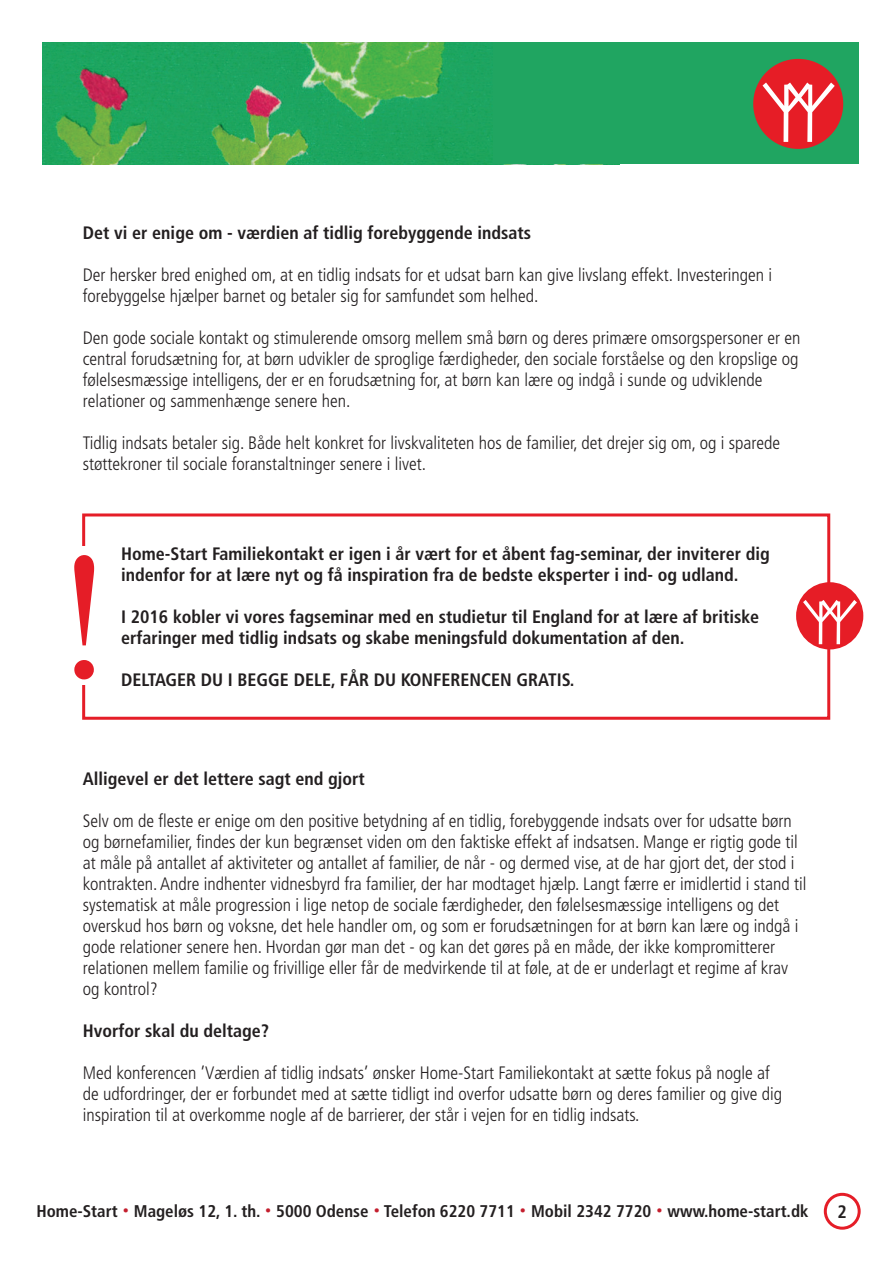
<style>
.page{position:relative;width:893px;height:1263px;background:#fff}
.page>*{position:absolute;margin:0;border:0;box-sizing:border-box;transform-origin:0 0}
.t1{font:180px "Times New Roman";color:#e51d27}
.t2{font:300 condensed 18px/21px "Frutiger";color:#231f20}
.t3{font:700 condensed 18px/21px "Frutiger";color:#231f20}
.t4{font:700 condensed 16.95px "Frutiger";color:#231f20}
.s1{font-stretch:normal;font-size:26.85px;color:#c41f2e}
</style>
<div class="page">
<img style="left:43px;top:43px;width:450px;height:121px">
<div style="left:493px;top:43px;width:366px;height:121px;background:#20a561"></div>
<div style="left:753px;top:59px;width:90px;height:90px;background:#e61d26;border-radius:50%"></div>
<svg style="left:762px;top:83px;width:73px;height:59px"></svg>
<div style="left:82px;top:513px;width:748px;height:207px;border:3px solid #e51d27"></div>
<div style="left:71px;top:546px;width:34px;height:139px;background:#fff"></div>
<div style="left:796px;top:582px;width:67px;height:67px;background:#e61d26;border-radius:50%"></div>
<svg style="left:803px;top:600px;width:54px;height:44px"></svg>
<div style="left:824px;top:1193px;width:37px;height:37px;border:3px solid #e51d27;border-radius:50%"></div>
<p class="t3" style="left:83px;top:223px;width:450px">Det vi er enige om - værdien af tidlig forebyggende indsats</p>
<p class="t2" style="left:83px;top:265px;width:691px">Der hersker bred enighed om, at en tidlig indsats for et udsat barn kan give livslang effekt. Investeringen i forebyggelse hjælper barnet og betaler sig for samfundet som helhed.</p>
<p class="t2" style="left:83px;top:328px;width:719px">Den gode sociale kontakt og stimulerende omsorg mellem små børn og deres primære omsorgspersoner er en central forudsætning for, at børn udvikler de sproglige færdigheder, den sociale forståelse og den kropslige og følelsesmæssige intelligens, der er en forudsætning for, at børn kan lære og indgå i sunde og udviklende relationer og sammenhænge senere hen.</p>
<p class="t2" style="left:83px;top:434px;width:699px">Tidlig indsats betaler sig. Både helt konkret for livskvaliteten hos de familier, det drejer sig om, og i sparede støttekroner til sociale foranstaltninger senere i livet.</p>
<h1 class="t1" style="left:54px;top:509px;width:61px">!</h1>
<p class="t3" style="left:121px;top:545px;width:650px">Home-Start Familiekontakt er igen i år vært for et åbent fag-seminar, der inviterer dig indenfor for at lære nyt og få inspiration fra de bedste eksperter i ind- og udland.</p>
<p class="t3" style="left:121px;top:608px;width:640px">I 2016 kobler vi vores fagseminar med en studietur til England for at lære af britiske erfaringer med tidlig indsats og skabe meningsfuld dokumentation af den.</p>
<p class="t3" style="left:121px;top:671px;width:455px">DELTAGER DU I BEGGE DELE, FÅR DU KONFERENCEN GRATIS.</p>
<p class="t3" style="left:83px;top:769px;width:283px">Alligevel er det lettere sagt end gjort</p>
<p class="t2" style="left:83px;top:812px;width:725px">Selv om de fleste er enige om den positive betydning af en tidlig, forebyggende indsats over for udsatte børn og børnefamilier, findes der kun begrænset viden om den faktiske effekt af indsatsen. Mange er rigtig gode til at måle på antallet af aktiviteter og antallet af familier, de når - og dermed vise, at de har gjort det, der stod i kontrakten. Andre indhenter vidnesbyrd fra familier, der har modtaget hjælp. Langt færre er imidlertid i stand til systematisk at måle progression i lige netop de sociale færdigheder, den følelsesmæssige intelligens og det overskud hos børn og voksne, det hele handler om, og som er forudsætningen for at børn kan lære og indgå i gode relationer senere hen. Hvordan gør man det - og kan det gøres på en måde, der ikke kompromitterer relationen mellem familie og frivillige eller får de medvirkende til at føle, at de er underlagt et regime af krav og kontrol?</p>
<p class="t3" style="left:83px;top:1021px;width:188px">Hvorfor skal du deltage?</p>
<p class="t2" style="left:83px;top:1064px;width:701px">Med konferencen ’Værdien af tidlig indsats’ ønsker Home-Start Familiekontakt at sætte fokus på nogle af de udfordringer, der er forbundet med at sætte tidligt ind overfor udsatte børn og deres familier og give dig inspiration til at overkomme nogle af de barrierer, der står i vejen for en tidlig indsats.</p>
<p class="t4" style="left:36px;top:1204px;width:774px">Home-Start <span class="s1">·</span> Mageløs 12, 1. th. <span class="s1">·</span> 5000 Odense <span class="s1">·</span> Telefon 6220 7711 <span class="s1">·</span> Mobil 2342 7720 <span class="s1">·</span> www.home-start.dk</p>
<p class="t3" style="left:837px;top:1202px;width:11px">2</p>
</div>
